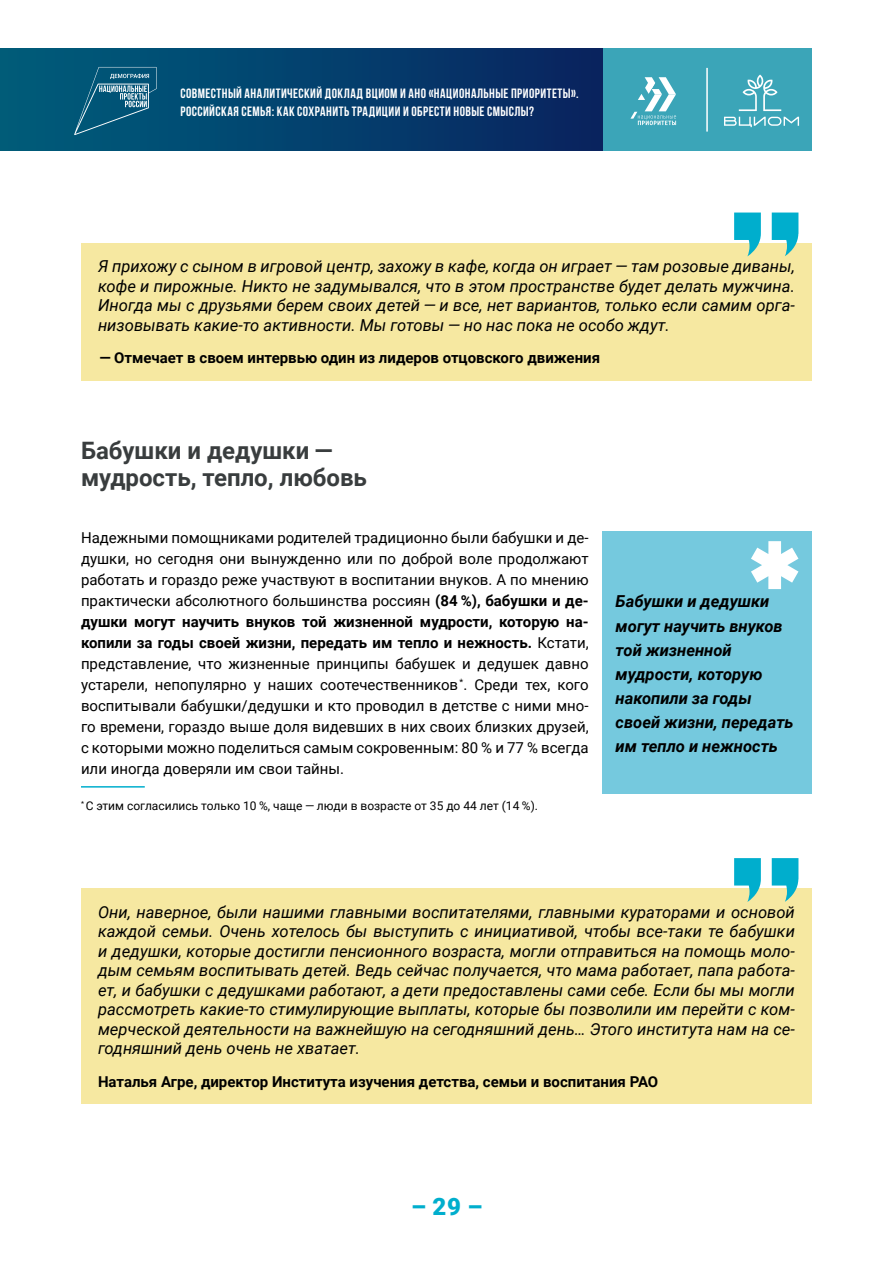
<style>
.page{position:relative;width:893px;height:1263px;background:#fff}
.page>*{position:absolute;margin:0;border:0;box-sizing:border-box;transform-origin:0 0}
.t1{font:700 24px/27px "Roboto";color:#393d3e}
.t2{font:900 24px "Roboto";color:#00aecd}
.t3{font:italic 16.5px/19.5px "Roboto";color:#000;text-align:justify}
.t4{font:italic 700 16.5px/24px "Roboto";color:#000}
.t5{font:15px/21px "Roboto";color:#000;text-align:justify}
.t6{font:700 15px "Roboto";color:#000}
.t7{font:700 13.5px/18px "Bebas Neue";letter-spacing:.03em;color:#fff}
.t8{font:12px "Roboto";color:#000}
.s1{font-weight:700}
</style>
<div class="page">
<div style="left:0;top:49px;width:812px;height:102px;background:#3ba5b8"></div>
<div style="left:0;top:49px;width:602px;height:102px;background:linear-gradient(to right,#005f7c,#092460)"></div>
<svg style="left:724px;top:117px;width:75px;height:10px"></svg>
<svg style="left:739px;top:75px;width:42px;height:36px"></svg>
<svg style="left:74px;top:67px;width:83px;height:68px;background:#1e6786"></svg>
<svg style="left:630px;top:77px;width:46px;height:48px"></svg>
<hr style="left:706px;top:68px;width:2px;height:64px;background:#fff">
<div style="left:81px;top:243px;width:731px;height:137px;background:#f6e8a1"></div>
<svg style="left:772px;top:213px;width:26px;height:43px"></svg>
<svg style="left:734px;top:213px;width:27px;height:43px"></svg>
<hr style="left:81px;top:786px;width:64px;height:2px;background:#00aecd">
<div style="left:602px;top:531px;width:210px;height:263px;background:#75c9de"></div>
<svg style="left:751px;top:541px;width:47px;height:48px"></svg>
<div style="left:81px;top:888px;width:731px;height:216px;background:#f6e8a1"></div>
<svg style="left:772px;top:858px;width:26px;height:44px"></svg>
<svg style="left:734px;top:858px;width:27px;height:44px"></svg>
<p class="t7" style="left:180px;top:84px;width:400px">Совместный аналитический доклад ВЦИОМ и АНО «национальные приоритеты».<br>РОССИЙСКАЯ СЕМЬЯ: КАК СОХРАНИТЬ ТРАДИЦИИ И ОБРЕСТИ НОВЫЕ СМЫСЛЫ?</p>
<p class="t3" style="left:98px;top:256px;width:698px">Я прихожу с сыном в игровой центр, захожу в кафе, когда он играет — там розовые диваны, кофе и пирожные. Никто не задумывался, что в этом пространстве будет делать мужчина.<br>Иногда мы с друзьями берем своих детей — и все, нет вариантов, только если самим орга&shy;низовывать какие-то активности. Мы готовы — но нас пока не особо ждут.</p>
<p class="t6" style="left:100px;top:347px;width:502px">— Отмечает в своем интервью один из лидеров отцовского движения</p>
<h1 class="t1" style="left:81px;top:436px;width:287px">Бабушки и дедушки — мудрость, тепло, любовь</h1>
<p class="t5" style="left:81px;top:527px;width:509px">Надежными помощниками родителей традиционно были бабушки и де&shy;душки, но сегодня они вынужденно или по доброй воле продолжают работать и гораздо реже участвуют в воспитании внуков. А по мнению практически абсолютного большинства россиян <span class="s1">(84 %), бабушки и де&shy;душки могут научить внуков той жизненной мудрости, которую на&shy;копили за годы своей жизни, передать им тепло и нежность.</span> Кстати, представление, что жизненные принципы бабушек и дедушек давно устарели, непопулярно у наших соотечественников <sup>*</sup>. Среди тех, кого воспитывали бабушки/дедушки и кто проводил в детстве с ними мно&shy;го времени, гораздо выше доля видевших в них своих близких друзей, с которыми можно поделиться самым сокровенным: 80 % и 77 % всегда или иногда доверяли им свои тайны.</p>
<p class="t8" style="left:81px;top:797px;width:458px"><sup>*</sup> С этим согласились только 10 %, чаще — люди в возрасте от 35 до 44 лет (14 %).</p>
<p class="t4" style="left:616px;top:589px;width:179px">Бабушки и дедушки могут научить внуков той жизненной мудрости, которую накопили за годы своей жизни, передать им тепло и нежность</p>
<p class="t3" style="left:98px;top:902px;width:698px">Они, наверное, были нашими главными воспитателями, главными кураторами и основой каждой семьи. Очень хотелось бы выступить с инициативой, чтобы все-таки те бабушки и дедушки, которые достигли пенсионного возраста, могли отправиться на помощь моло&shy;дым семьям воспитывать детей. Ведь сейчас получается, что мама работает, папа работа&shy;ет, и бабушки с дедушками работают, а дети предоставлены сами себе. Если бы мы могли рассмотреть какие-то стимулирующие выплаты, которые бы позволили им перейти с ком&shy;мерческой деятельности на важнейшую на сегодняшний день… Этого института нам на се&shy;годняшний день очень не хватает.</p>
<p class="t6" style="left:98px;top:1071px;width:562px">Наталья Агре, директор Института изучения детства, семьи и воспитания РАО</p>
<h1 class="t2" style="left:411px;top:1190px;width:73px">– 29 –</h1>
</div>
